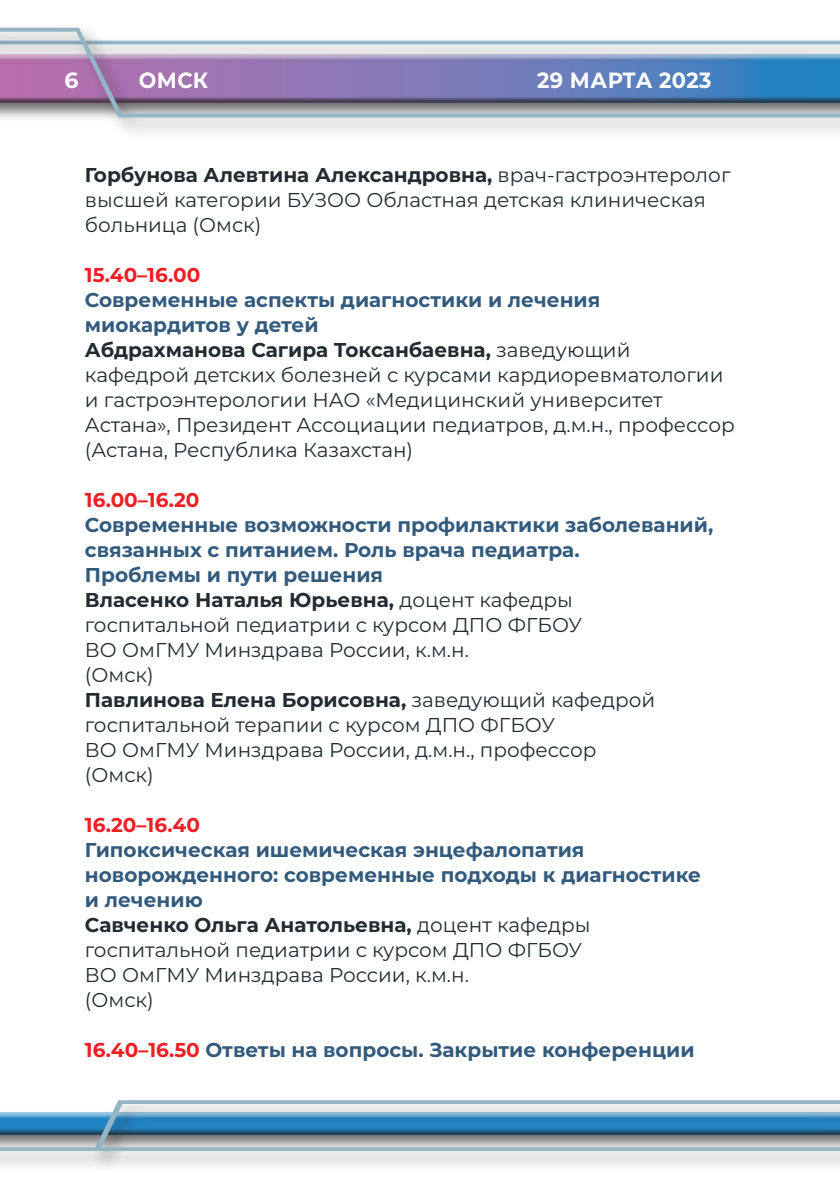
<style>
.page{position:relative;width:840px;height:1191px;background:#fff}
.page>*{position:absolute;margin:0;border:0;box-sizing:border-box;transform-origin:0 0}
.t1{font:700 22px "Montserrat";letter-spacing:.02em;color:#fff;scale:.95 1}
.t2{font:700 22px "Montserrat";letter-spacing:.02em;color:#fff}
.t3{font:20px/25px "Montserrat";color:#212b30}
.t4{font:700 20px/25px "Montserrat";color:#325a7d}
.t5{font:700 20px "Montserrat";color:#ed1f24}
.s1{font-weight:700}
.s2{font-weight:700;color:#325a7d}
.s3{color:#212b30}
.s4{font-weight:400;color:#212b30}
.s5{color:#ed1f24}
</style>
<div class="page">
<div style="left:0;top:22px;width:839px;height:117px;background:#231f20;opacity:.45"></div>
<svg style="left:0;top:28px;width:839px;height:89px;background:#9ea0c0"></svg>
<div style="left:0;top:1082px;width:839px;height:90px;background:#231f20;opacity:.45"></div>
<svg style="left:0;top:1087px;width:839px;height:64px"></svg>
<p class="t2" style="left:65px;top:64px;width:16px">6</p>
<p class="t1" style="left:139px;top:64px;width:75px">омск</p>
<p class="t1" style="left:537px;top:64px;width:185px">29 марта 2023</p>
<p class="t3" style="left:85px;top:161px;width:646px"><span class="s1">Горбунова Алевтина Александровна,</span> врач-гастроэнтеролог высшей категории БУЗОО Областная детская клиническая больница (Омск)</p>
<p class="t5" style="left:85px;top:260px;width:117px">15.40–16.00</p>
<p class="t3" style="left:85px;top:286px;width:651px"><span class="s2">Современные аспекты диагностики и лечения миокардитов у детей<br></span><span class="s1">Абдрахманова Сагира Токсанбаевна,</span> заведующий кафедрой детских болезней с курсами кардиоревматологии и гастроэнтерологии НАО «Медицинский университет Астана», Президент Ассоциации педиатров, д.м.н., профессор (Астана, Республика Казахстан)</p>
<p class="t5" style="left:85px;top:485px;width:116px">16.00–16.20</p>
<p class="t3" style="left:85px;top:511px;width:629px"><span class="s2">Современные возможности профилактики заболеваний, связанных с питанием. Роль врача педиатра.<br>Проблемы и пути решения<br></span><span class="s1">Власенко Наталья Юрьевна,</span> доцент кафедры госпитальной педиатрии с курсом ДПО ФГБОУ<br>ВО ОмГМУ Минздрава России, к.м.н.<br>(Омск)<br><span class="s1">Павлинова Елена Борисовна,</span> заведующий кафедрой госпитальной терапии с курсом ДПО ФГБОУ<br>ВО ОмГМУ Минздрава России, д.м.н., профессор<br>(Омск)</p>
<p class="t5" style="left:85px;top:810px;width:116px">16.20–16.40</p>
<p class="t4" style="left:85px;top:836px;width:617px">Гипоксическая ишемическая энцефалопатия новорожденного: современные подходы к диагностике и лечению<br><span class="s3">Савченко Ольга Анатольевна,</span> <span class="s4">доцент кафедры госпитальной педиатрии с курсом ДПО ФГБОУ<br>ВО ОмГМУ Минздрава России, к.м.н.<br>(Омск)</span></p>
<p class="t4" style="left:85px;top:1036px;width:611px"><span class="s5">16.40–16.50</span> Ответы на вопросы. Закрытие конференции</p>
</div>
